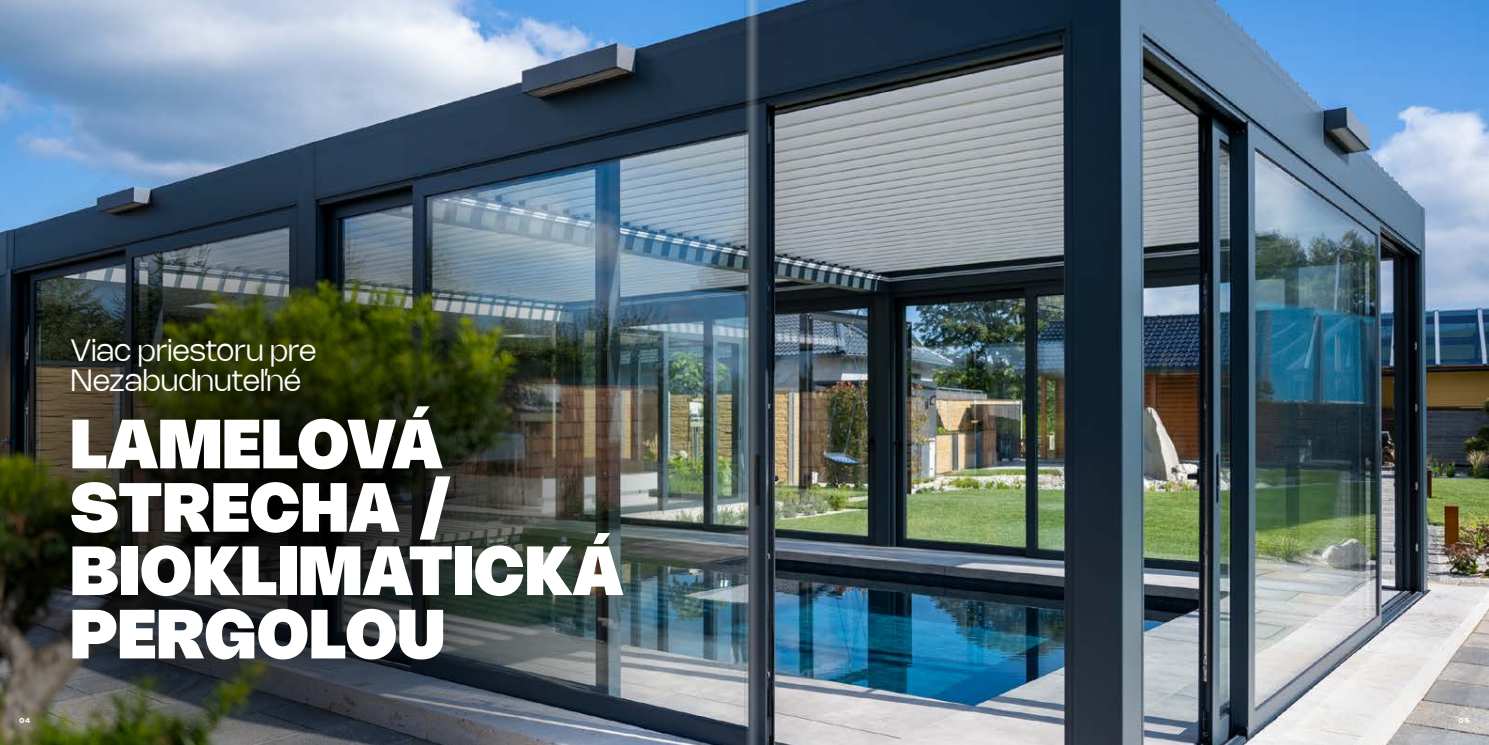
<style>
.page{position:relative;width:1489px;height:745px;background:#fff}
.page>*{position:absolute;margin:0;border:0;box-sizing:border-box;transform-origin:0 0}
.t1{font:900 67.88px/63.2px "Nohemi";letter-spacing:.02em;color:#fff}
.t2{font:300 30px/30px "Nohemi";color:#fff}
.t3{font:700 6.88px "Nohemi";color:#fff}
</style>
<div class="page">
<img style="left:0;top:0;width:1488px;height:744px">
<img style="left:0;top:131px;width:737px;height:613px">
<img style="left:759px;top:0;width:63px;height:744px">
<svg style="left:744px;top:0;width:15px;height:744px;background:#4e5c67"></svg>
<p class="t2" style="left:71px;top:337px;width:247px">Viac priestoru pre<br>Nezabudnuteľné</p>
<p class="t1" style="left:71px;top:416px;width:553px">LAMELOVÁ<br>STRECHA /<br>BIOKLIMATICKÁ<br>PERGOLOU</p>
<p class="t3" style="left:19px;top:716px;width:12px">04</p>
<p class="t3" style="left:1458px;top:716px;width:12px">05</p>
</div>
